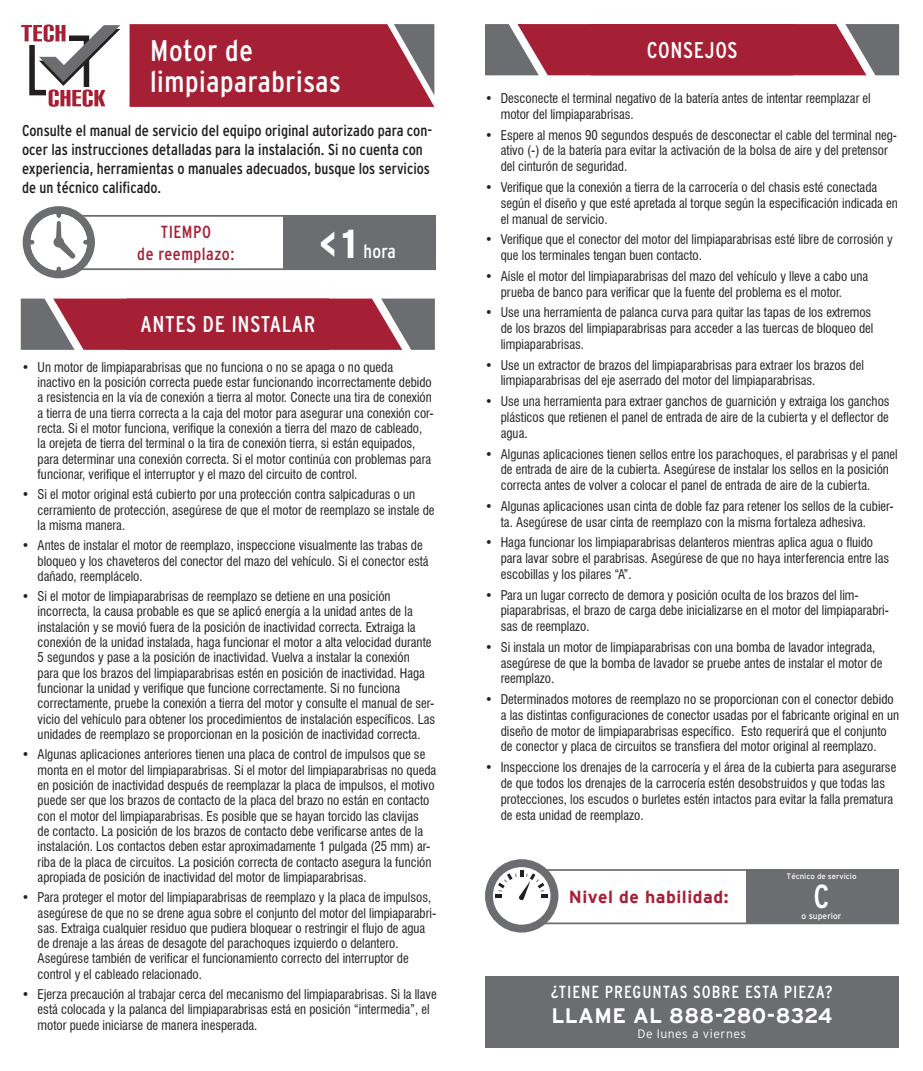
<style>
.page{position:relative;width:923px;height:1071px;background:#fff}
.page>*{position:absolute;margin:0;border:0;box-sizing:border-box;transform-origin:0 0}
.t1{font:condensed 33.25px "Interstate";color:#fff}
.t2{font:condensed 29.75px/31.5px "Interstate";letter-spacing:.02em;color:#fff}
.t3{font:condensed 22.75px "Interstate";letter-spacing:.03em;color:#fff}
.t4{font:700 21px "Interstate";letter-spacing:.02em;color:#fff}
.t5{font:condensed 19.25px "Interstate";color:#fff}
.t6{font:condensed 17.5px "Interstate";letter-spacing:.055em;color:#fff}
.t7{font:condensed 17.5px/22.8px "Interstate";letter-spacing:.03em;color:#a62035;text-align:center}
.t8{font:700 17.5px "Interstate";letter-spacing:.03em;color:#a62035}
.t9{font:condensed 15.75px/19.2px "Interstate";color:#231f20}
.t10{font:condensed 13.12px/15.8px "Swiss 721 BT";color:#231f20}
.t11{font:300 12.25px "Interstate";letter-spacing:.04em;color:#fff}
.t12{font:8.75px "Interstate";color:#fff}
.t13{font:7.88px "Interstate";color:#fff}
.s1{font-weight:700;font-stretch:normal;font-size:40.25px}
</style>
<div class="page">
<div style="left:485px;top:976px;width:413px;height:71px;background:#6c6d70"></div>
<svg style="left:485px;top:24px;width:413px;height:51px;background:#9f3848"></svg>
<div style="left:746px;top:869px;width:152px;height:55px;background:#6c6d70"></div>
<hr style="left:545px;top:869px;width:353px;height:2px;background:#6c6d70">
<hr style="left:544px;top:923px;width:354px;height:1px;background:#6c6d70">
<div style="left:485px;top:859px;width:73px;height:74px;border:8px solid #6c6d70;border-radius:50%"></div>
<svg style="left:495px;top:871px;width:52px;height:30px"></svg>
<svg style="left:21px;top:24px;width:99px;height:83px"></svg>
<svg style="left:129px;top:24px;width:305px;height:83px;background:#a4293d"></svg>
<div style="left:283px;top:215px;width:152px;height:55px;background:#6c6d70"></div>
<svg style="left:22px;top:206px;width:73px;height:73px"></svg>
<hr style="left:83px;top:215px;width:352px;height:2px;background:#6c6d70">
<hr style="left:82px;top:268px;width:353px;height:2px;background:#6c6d70">
<svg style="left:21px;top:299px;width:414px;height:51px;background:#9f3849"></svg>
<p class="t2" style="left:150px;top:34px;width:192px">Motor de limpiaparabrisas</p>
<p class="t9" style="left:22px;top:120px;width:411px">Consulte el manual de servicio del equipo original autorizado para con&shy;ocer las instrucciones detalladas para la instalación. Si no cuenta con experiencia, herramientas o manuales adecuados, busque los servicios de un técnico calificado.</p>
<p class="t7" style="left:137px;top:220px;width:99px">TIEMPO<br>de reemplazo:</p>
<p class="t5" style="left:319px;top:240px;width:79px"><span class="s1">&lt;1</span> hora</p>
<p class="t3" style="left:140px;top:312px;width:176px">ANTES DE INSTALAR</p>
<p class="t10" style="left:38px;top:359px;width:397px;text-indent:-16px">• Un motor de limpiaparabrisas que no funciona o no se apaga o no queda inactivo en la posición correcta puede estar funcionando incorrectamente debido a resistencia en la vía de conexión a tierra al motor. Conecte una tira de conexión a tierra de una tierra correcta a la caja del motor para asegurar una conexión cor&shy;recta. Si el motor funciona, verifique la conexión a tierra del mazo de cableado, la orejeta de tierra del terminal o la tira de conexión tierra, si están equipados, para determinar una conexión correcta. Si el motor continúa con problemas para funcionar, verifique el interruptor y el mazo del circuito de control.</p>
<p class="t10" style="left:38px;top:487px;width:398px;text-indent:-16px">• Si el motor original está cubierto por una protección contra salpicaduras o un cerramiento de protección, asegúrese de que el motor de reemplazo se instale de la misma manera.</p>
<p class="t10" style="left:38px;top:538px;width:392px;text-indent:-16px">• Antes de instalar el motor de reemplazo, inspeccione visualmente las trabas de bloqueo y los chaveteros del conector del mazo del vehículo. Si el conector está dañado, reemplácelo.</p>
<p class="t10" style="left:38px;top:589px;width:399px;text-indent:-16px">• Si el motor de limpiaparabrisas de reemplazo se detiene en una posición incorrecta, la causa probable es que se aplicó energía a la unidad antes de la instalación y se movió fuera de la posición de inactividad correcta. Extraiga la conexión de la unidad instalada, haga funcionar el motor a alta velocidad durante 5 segundos y pase a la posición de inactividad. Vuelva a instalar la conexión<br>para que los brazos del limpiaparabrisas estén en posición de inactividad. Haga funcionar la unidad y verifique que funcione correctamente. Si no funciona correctamente, pruebe la conexión a tierra del motor y consulte el manual de ser&shy;vicio del vehículo para obtener los procedimientos de instalación específicos. Las unidades de reemplazo se proporcionan en la posición de inactividad correcta.</p>
<p class="t10" style="left:38px;top:747px;width:400px;line-height:15.2px;text-indent:-16px">• Algunas aplicaciones anteriores tienen una placa de control de impulsos que se monta en el motor del limpiaparabrisas. Si el motor del limpiaparabrisas no queda en posición de inactividad después de reemplazar la placa de impulsos, el motivo puede ser que los brazos de contacto de la placa del brazo no están en contacto con el motor del limpiaparabrisas. Es posible que se hayan torcido las clavijas<br>de contacto. La posición de los brazos de contacto debe verificarse antes de la instalación. Los contactos deben estar aproximadamente 1 pulgada (25 mm) ar&shy;riba de la placa de circuitos. La posición correcta de contacto asegura la función apropiada de posición de inactividad del motor de limpiaparabrisas.</p>
<p class="t10" style="left:38px;top:890px;width:400px;text-indent:-16px">• Para proteger el motor del limpiaparabrisas de reemplazo y la placa de impulsos, asegúrese de que no se drene agua sobre el conjunto del motor del limpiaparabri&shy;sas. Extraiga cualquier residuo que pudiera bloquear o restringir el flujo de agua de drenaje a las áreas de desagote del parachoques izquierdo o delantero.<br>Asegúrese también de verificar el funcionamiento correcto del interruptor de control y el cableado relacionado.</p>
<p class="t10" style="left:38px;top:987px;width:400px;line-height:15.2px;text-indent:-16px">• Ejerza precaución al trabajar cerca del mecanismo del limpiaparabrisas. Si la llave está colocada y la palanca del limpiaparabrisas está en posición “intermedia”, el motor puede iniciarse de manera inesperada.</p>
<p class="t3" style="left:646px;top:37px;width:92px">CONSEJOS</p>
<p class="t10" style="left:500px;top:91px;width:371px;text-indent:-16px">• Desconecte el terminal negativo de la batería antes de intentar reemplazar el motor del limpiaparabrisas.</p>
<p class="t10" style="left:500px;top:127px;width:398px;text-indent:-16px">• Espere al menos 90 segundos después de desconectar el cable del terminal neg&shy;ativo (-) de la batería para evitar la activación de la bolsa de aire y del pretensor del cinturón de seguridad.</p>
<p class="t10" style="left:500px;top:179px;width:398px;text-indent:-16px">• Verifique que la conexión a tierra de la carrocería o del chasis esté conectada según el diseño y que esté apretada al torque según la especificación indicada en el manual de servicio.</p>
<p class="t10" style="left:500px;top:232px;width:393px;text-indent:-16px">• Verifique que el conector del motor del limpiaparabrisas esté libre de corrosión y que los terminales tengan buen contacto.</p>
<p class="t10" style="left:500px;top:268px;width:369px;text-indent:-16px">• Aísle el motor del limpiaparabrisas del mazo del vehículo y lleve a cabo una prueba de banco para verificar que la fuente del problema es el motor.</p>
<p class="t10" style="left:500px;top:305px;width:374px;text-indent:-16px">• Use una herramienta de palanca curva para quitar las tapas de los extremos de los brazos del limpiaparabrisas para acceder a las tuercas de bloqueo del limpiaparabrisas.</p>
<p class="t10" style="left:500px;top:357px;width:364px;text-indent:-16px">• Use un extractor de brazos del limpiaparabrisas para extraer los brazos del limpiaparabrisas del eje aserrado del motor del limpiaparabrisas.</p>
<p class="t10" style="left:500px;top:394px;width:390px;text-align:justify;text-indent:-16px">• Use una herramienta para extraer ganchos de guarnición y extraiga los ganchos plásticos que retienen el panel de entrada de aire de la cubierta y el deflector de agua.</p>
<p class="t10" style="left:500px;top:446px;width:398px;text-indent:-16px">• Algunas aplicaciones tienen sellos entre los parachoques, el parabrisas y el panel de entrada de aire de la cubierta. Asegúrese de instalar los sellos en la posición correcta antes de volver a colocar el panel de entrada de aire de la cubierta.</p>
<p class="t10" style="left:500px;top:498px;width:394px;text-indent:-16px">• Algunas aplicaciones usan cinta de doble faz para retener los sellos de la cubier&shy;ta. Asegúrese de usar cinta de reemplazo con la misma fortaleza adhesiva.</p>
<p class="t10" style="left:500px;top:535px;width:390px;text-indent:-16px">• Haga funcionar los limpiaparabrisas delanteros mientras aplica agua o fluido para lavar sobre el parabrisas. Asegúrese de que no haya interferencia entre las escobillas y los pilares “A”.</p>
<p class="t10" style="left:500px;top:587px;width:390px;text-indent:-16px">• Para un lugar correcto de demora y posición oculta de los brazos del lim&shy;piaparabrisas, el brazo de carga debe inicializarse en el motor del limpiaparabri&shy;sas de reemplazo.</p>
<p class="t10" style="left:500px;top:639px;width:383px;text-indent:-16px">• Si instala un motor de limpiaparabrisas con una bomba de lavador integrada, asegúrese de que la bomba de lavador se pruebe antes de instalar el motor de reemplazo.</p>
<p class="t10" style="left:500px;top:692px;width:400px;text-indent:-16px">• Determinados motores de reemplazo no se proporcionan con el conector debido a las distintas configuraciones de conector usadas por el fabricante original en un diseño de motor de limpiaparabrisas específico. Esto requerirá que el conjunto de conector y placa de circuitos se transfiera del motor original al reemplazo.</p>
<p class="t10" style="left:500px;top:760px;width:397px;text-indent:-16px">• Inspeccione los drenajes de la carrocería y el área de la cubierta para asegurarse de que todos los drenajes de la carrocería estén desobstruidos y que todas las protecciones, los escudos o burletes estén intactos para evitar la falla prematura de esta unidad de reemplazo.</p>
<p class="t13" style="left:786px;top:872px;width:71px">Técnico de servicio</p>
<p class="t12" style="left:801px;top:911px;width:41px">o superior</p>
<p class="t8" style="left:569px;top:887px;width:161px">Nivel de habilidad:</p>
<p class="t1" style="left:813px;top:877px;width:17px">C</p>
<p class="t6" style="left:551px;top:982px;width:283px">¿TIENE PREGUNTAS SOBRE ESTA PIEZA?</p>
<p class="t4" style="left:551px;top:1003px;width:282px">LLAME AL 888-280-8324</p>
<p class="t11" style="left:637px;top:1027px;width:110px">De lunes a viernes</p>
</div>
